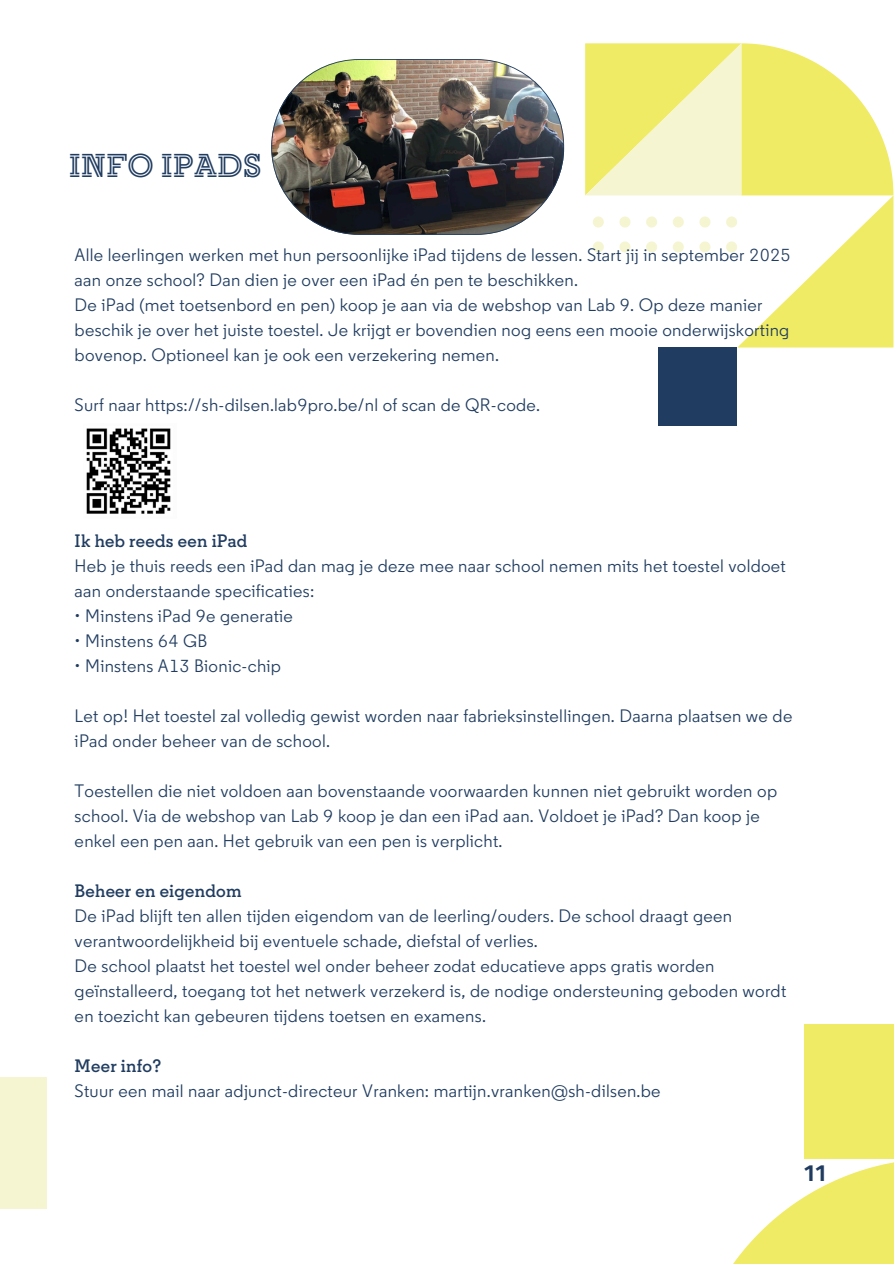
<style>
.page{position:relative;width:894px;height:1264px;background:#fff}
.page>*{position:absolute;margin:0;border:0;box-sizing:border-box;transform-origin:0 0}
.t1{font:700 33px "Regular Inline";letter-spacing:.02em;color:#203c60}
.t2{font:600 23.25px "Fira Sans";color:#203c60}
.t3{font:18px/25px "Regular";letter-spacing:.015em;color:#203c60}
.t4{font:600 18px "Regular Slab";letter-spacing:.015em;color:#203c60}
</style>
<div class="page">
<div style="left:0;top:1077px;width:46px;height:131px;background:#f5f5d2"></div>
<div style="left:658px;top:347px;width:79px;height:79px;background:#203c60"></div>
<svg style="left:585px;top:43px;width:308px;height:304px"></svg>
<div style="left:804px;top:1024px;width:89px;height:134px;background:#f0eb64"></div>
<svg style="left:734px;top:1158px;width:159px;height:105px"></svg>
<img style="left:271px;top:59px;width:293px;height:176px">
<img style="left:86px;top:428px;width:85px;height:86px">
<p class="t1" style="left:69px;top:146px;width:194px">INFO IPADS</p>
<p class="t3" style="left:75px;top:243px;width:717px">Alle leerlingen werken met hun persoonlijke iPad tijdens de lessen. Start jij in september 2025 aan onze school? Dan dien je over een iPad én pen te beschikken.</p>
<p class="t3" style="left:75px;top:292px;width:716px">De iPad (met toetsenbord en pen) koop je aan via de webshop van Lab 9. Op deze manier beschik je over het juiste toestel. Je krijgt er bovendien nog eens een mooie onderwijskorting bovenop. Optioneel kan je ook een verzekering nemen.</p>
<p class="t3" style="left:75px;top:392px;width:467px">Surf naar https://sh-dilsen.lab9pro.be/nl of scan de QR-code.</p>
<p class="t4" style="left:75px;top:530px;width:174px">Ik heb reeds een iPad</p>
<h1 class="t3" style="left:75px;top:553px;width:712px">Heb je thuis reeds een iPad dan mag je deze mee naar school nemen mits het toestel voldoet aan onderstaande specificaties:</h1>
<p class="t3" style="left:75px;top:603px;width:220px">• Minstens iPad 9e generatie</p>
<p class="t3" style="left:75px;top:628px;width:134px">• Minstens 64 GB</p>
<p class="t3" style="left:75px;top:653px;width:208px">• Minstens A13 Bionic-chip</p>
<p class="t3" style="left:75px;top:703px;width:719px">Let op! Het toestel zal volledig gewist worden naar fabrieksinstellingen. Daarna plaatsen we de iPad onder beheer van de school.</p>
<p class="t3" style="left:75px;top:778px;width:703px">Toestellen die niet voldoen aan bovenstaande voorwaarden kunnen niet gebruikt worden op school. Via de webshop van Lab 9 koop je dan een iPad aan. Voldoet je iPad? Dan koop je enkel een pen aan. Het gebruik van een pen is verplicht.</p>
<p class="t4" style="left:75px;top:880px;width:168px">Beheer en eigendom</p>
<p class="t3" style="left:75px;top:903px;width:658px">De iPad blijft ten allen tijden eigendom van de leerling/ouders. De school draagt geen verantwoordelijkheid bij eventuele schade, diefstal of verlies.</p>
<p class="t3" style="left:75px;top:953px;width:713px">De school plaatst het toestel wel onder beheer zodat educatieve apps gratis worden geïnstalleerd, toegang tot het netwerk verzekerd is, de nodige ondersteuning geboden wordt en toezicht kan gebeuren tijdens toetsen en examens.</p>
<p class="t4" style="left:75px;top:1055px;width:88px">Meer info?</p>
<p class="t3" style="left:75px;top:1078px;width:587px">Stuur een mail naar adjunct-directeur Vranken: martijn.vranken@sh-dilsen.be</p>
<p class="t2" style="left:804px;top:1159px;width:23px">11</p>
</div>
